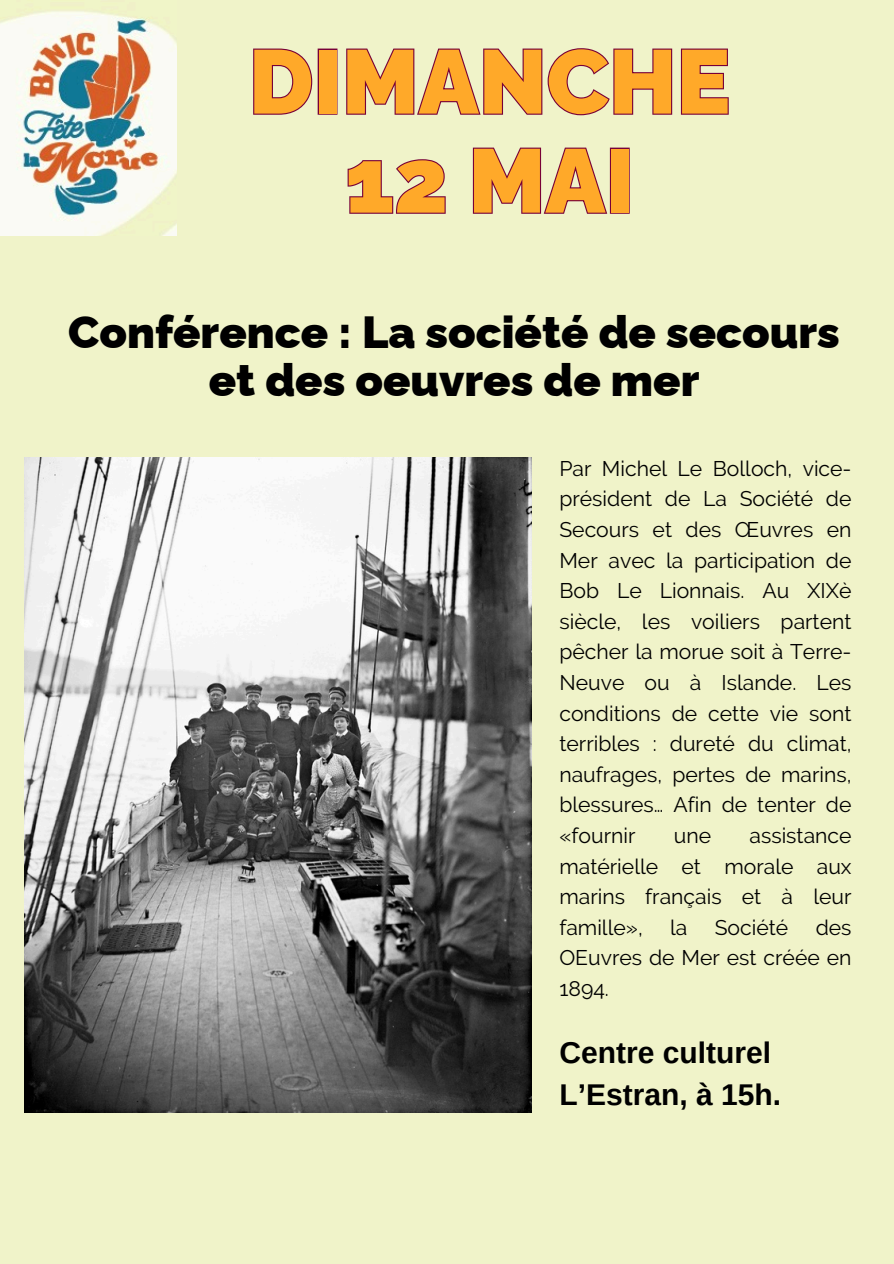
<style>
.page{position:relative;width:894px;height:1264px;background:#fff}
.page>*{position:absolute;margin:0;border:0;box-sizing:border-box;transform-origin:0 0}
.t1{font:900 90px/99px "Raleway";color:#ffa929;text-align:center}
.t2{font:900 45px/48.3px "Raleway";color:#000;text-align:center}
.t3{font:700 30px/41.7px "Arimo";color:#000}
.t4{font:21.15px/30.6px "Raleway";color:#000;text-align:justify}
</style>
<div class="page">
<div style="left:0;top:0;width:893px;height:1263px;background:#f0f3c9"></div>
<img style="left:0;top:11px;width:177px;height:224px">
<img style="left:24px;top:457px;width:507px;height:655px">
<svg style="left:253px;top:48px;width:476px;height:68px"></svg>
<svg style="left:347px;top:147px;width:283px;height:67px"></svg>
<h2 class="t1" style="left:249px;top:32px;width:483px">DIMANCHE<br>12 MAI</h2>
<p class="t2" style="left:68px;top:307px;width:772px">Conférence : La société de secours et des oeuvres de mer</p>
<p class="t4" style="left:559px;top:453px;width:293px">Par Michel Le Bolloch, vice&shy;président de La Société de Secours et des Œuvres en Mer avec la participation de Bob Le Lionnais. Au XIXè siècle, les voiliers partent pêcher la morue soit à Terre-Neuve ou à Islande. Les conditions de cette vie sont terribles : dureté du climat, naufrages, pertes de marins, blessures… Afin de tenter de «fournir</p>
<p class="t4" style="left:559px;top:820px;width:293px;text-indent:190px">assistance matérielle et morale aux marins français et à leur famille»,</p>
<p class="t4" style="left:673px;top:820px;width:39px">une</p>
<p class="t4" style="left:559px;top:912px;width:293px;text-indent:256px">des OEuvres de Mer est créée en 1894.</p>
<p class="t4" style="left:670px;top:912px;width:19px">la</p>
<p class="t4" style="left:714px;top:912px;width:75px">Société</p>
<h3 class="t3" style="left:559px;top:1031px;width:223px">Centre culturel<br>L’Estran, à 15h.</h3>
</div>
